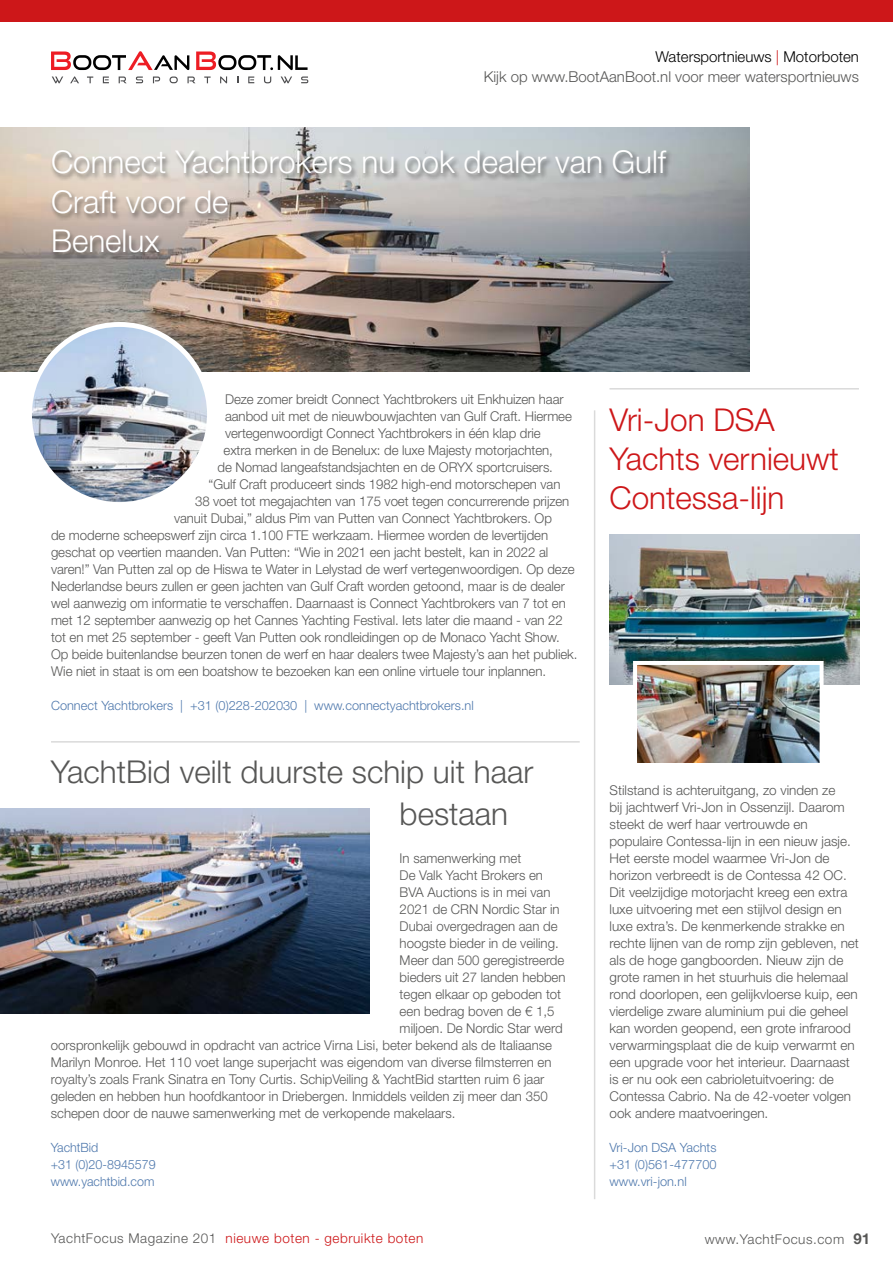
<style>
.page{position:relative;width:893px;height:1263px;background:#fff}
.page>*{position:absolute;margin:0;border:0;box-sizing:border-box;transform-origin:0 0}
.t1{font:300 31.5px/39.5px "Helvetica Neue LT Std";color:#fff}
.t2{font:300 31.5px/42px "Helvetica Neue LT Std";color:#575756}
.t3{font:300 31.5px/39px "Helvetica Neue LT Std";color:#cd1719}
.t4{font:300 15px/20px "Helvetica Neue LT Std";color:#575756;text-align:right}
.t5{font:300 13.5px/17px "Helvetica Neue LT Std";color:#575756}
.t6{font:300 13.5px "Helvetica Neue LT Std";letter-spacing:.04em;color:#cd1719}
.t7{font:300 13.5px "Helvetica Neue LT Std";letter-spacing:.04em;color:#575756}
.t8{font:300 12.75px/17px "Helvetica Neue LT Std";color:#4d77ac}
.s1{color:#000}
.s2{color:#cd1719}
.s3{color:#575756}
.s4{font-weight:700;font-size:15px}
</style>
<div class="page">
<svg style="left:51px;top:51px;width:138px;height:19px"></svg>
<svg style="left:196px;top:51px;width:112px;height:19px"></svg>
<svg style="left:52px;top:77px;width:11px;height:6px"></svg>
<svg style="left:70px;top:76px;width:9px;height:7px"></svg>
<svg style="left:87px;top:77px;width:6px;height:6px"></svg>
<svg style="left:103px;top:77px;width:6px;height:6px"></svg>
<svg style="left:119px;top:77px;width:7px;height:6px"></svg>
<svg style="left:136px;top:77px;width:7px;height:6px"></svg>
<svg style="left:153px;top:77px;width:7px;height:6px"></svg>
<svg style="left:170px;top:77px;width:8px;height:6px"></svg>
<svg style="left:187px;top:77px;width:8px;height:6px"></svg>
<svg style="left:204px;top:77px;width:7px;height:6px"></svg>
<svg style="left:220px;top:76px;width:7px;height:7px"></svg>
<svg style="left:248px;top:77px;width:6px;height:6px"></svg>
<svg style="left:264px;top:77px;width:7px;height:6px"></svg>
<svg style="left:281px;top:77px;width:11px;height:6px"></svg>
<svg style="left:301px;top:77px;width:7px;height:6px"></svg>
<div style="left:0;top:0;width:893px;height:21px;background:#cd1719"></div>
<hr style="left:51px;top:741px;width:529px;height:2px;background:#dadada">
<hr style="left:609px;top:388px;width:250px;height:1px;background:#dadada">
<img style="left:0;top:128px;width:749px;height:243px">
<img style="left:0;top:808px;width:370px;height:206px">
<div style="left:51px;top:149px;width:623px;height:111px;background:#000;opacity:.5"></div>
<img style="left:29px;top:324px;width:181px;height:180px;border-radius:90px">
<div style="left:27px;top:322px;width:185px;height:185px;border:5px solid #fff;border-radius:50%"></div>
<hr style="left:594px;top:410px;width:1px;height:789px;background:#dadada">
<img style="left:610px;top:534px;width:249px;height:150px">
<img style="left:638px;top:666px;width:181px;height:96px">
<div style="left:633px;top:661px;width:191px;height:106px;border:4px solid #fff"></div>
<p class="t4" style="left:484px;top:46px;width:377px"><span class="s1">Watersportnieuws</span> <span class="s2">|</span> <span class="s1">Motorboten<br></span>Kijk op www.BootAanBoot.nl voor meer watersportnieuws</p>
<h1 class="t1" style="left:51px;top:142px;width:617px">Connect Yachtbrokers nu ook dealer van Gulf<br>Craft voor de<br>Benelux</h1>
<p class="t5" style="left:225px;top:390px;width:340px">Deze zomer breidt Connect Yachtbrokers uit Enkhuizen haar</p>
<p class="t5" style="left:225px;top:407px;width:348px">aanbod uit met de nieuwbouwjachten van Gulf Craft. Hiermee</p>
<p class="t5" style="left:225px;top:424px;width:317px">vertegenwoordigt Connect Yachtbrokers in één klap drie</p>
<p class="t5" style="left:224px;top:441px;width:331px">extra merken in de Benelux: de luxe Majesty motorjachten,</p>
<p class="t5" style="left:218px;top:458px;width:337px">de Nomad langeafstandsjachten en de ORYX sportcruisers.</p>
<p class="t5" style="left:209px;top:475px;width:353px">“Gulf Craft produceert sinds 1982 high-end motorschepen van</p>
<p class="t5" style="left:195px;top:492px;width:376px">38 voet tot megajachten van 175 voet tegen concurrerende prijzen</p>
<p class="t5" style="left:174px;top:509px;width:379px">vanuit Dubai,” aldus Pim van Putten van Connect Yachtbrokers. Op</p>
<p class="t5" style="left:51px;top:526px;width:499px">de moderne scheepswerf zijn circa 1.100 FTE werkzaam. Hiermee worden de levertijden</p>
<p class="t5" style="left:51px;top:543px;width:499px">geschat op veertien maanden. Van Putten: “Wie in 2021 een jacht bestelt, kan in 2022 al</p>
<p class="t5" style="left:51px;top:560px;width:525px">varen!” Van Putten zal op de Hiswa te Water in Lelystad de werf vertegenwoordigen. Op deze</p>
<p class="t5" style="left:51px;top:577px;width:515px">Nederlandse beurs zullen er geen jachten van Gulf Craft worden getoond, maar is de dealer</p>
<p class="t5" style="left:51px;top:594px;width:516px">wel aanwezig om informatie te verschaffen. Daarnaast is Connect Yachtbrokers van 7 tot en</p>
<p class="t5" style="left:51px;top:612px;width:513px">met 12 september aanwezig op het Cannes Yachting Festival. Iets later die maand - van 22</p>
<p class="t5" style="left:51px;top:629px;width:510px">tot en met 25 september - geeft Van Putten ook rondleidingen op de Monaco Yacht Show.</p>
<p class="t5" style="left:51px;top:646px;width:528px">Op beide buitenlandse beurzen tonen de werf en haar dealers twee Majesty’s aan het publiek.</p>
<p class="t5" style="left:51px;top:663px;width:496px">Wie niet in staat is om een boatshow te bezoeken kan een online virtuele tour inplannen.</p>
<p class="t8" style="left:51px;top:697px;width:424px">Connect Yachtbrokers | +31 (0)228-202030 | www.connectyachtbrokers.nl</p>
<h1 class="t2" style="left:400px;top:750px;width:135px;text-indent:-349px">YachtBid veilt duurste schip uit haar bestaan</h1>
<p class="t5" style="left:400px;top:850px;width:123px">In samenwerking met</p>
<p class="t5" style="left:400px;top:867px;width:145px">De Valk Yacht Brokers en</p>
<p class="t5" style="left:400px;top:884px;width:152px">BVA Auctions is in mei van</p>
<p class="t5" style="left:400px;top:901px;width:162px">2021 de CRN Nordic Star in</p>
<p class="t5" style="left:400px;top:918px;width:160px">Dubai overgedragen aan de</p>
<p class="t5" style="left:400px;top:935px;width:161px">hoogste bieder in de veiling.</p>
<p class="t5" style="left:400px;top:952px;width:166px">Meer dan 500 geregistreerde</p>
<p class="t5" style="left:400px;top:969px;width:167px">bieders uit 27 landen hebben</p>
<p class="t5" style="left:400px;top:986px;width:163px">tegen elkaar op geboden tot</p>
<p class="t5" style="left:400px;top:1003px;width:156px">een bedrag boven de € 1,5</p>
<p class="t5" style="left:400px;top:1020px;width:164px">miljoen. De Nordic Star werd</p>
<p class="t5" style="left:51px;top:1037px;width:503px">oorspronkelijk gebouwd in opdracht van actrice Virna Lisi, beter bekend als de Italiaanse</p>
<p class="t5" style="left:51px;top:1054px;width:502px">Marilyn Monroe. Het 110 voet lange superjacht was eigendom van diverse filmsterren en</p>
<p class="t5" style="left:51px;top:1071px;width:495px">royalty’s zoals Frank Sinatra en Tony Curtis. SchipVeiling &amp; YachtBid startten ruim 6 jaar</p>
<p class="t5" style="left:51px;top:1088px;width:498px">geleden en hebben hun hoofdkantoor in Driebergen. Inmiddels veilden zij meer dan 350</p>
<p class="t5" style="left:51px;top:1105px;width:406px">schepen door de nauwe samenwerking met de verkopende makelaars.</p>
<p class="t8" style="left:51px;top:1139px;width:106px">YachtBid<br>+31 (0)20-8945579 www.yachtbid.com</p>
<h1 class="t3" style="left:609px;top:400px;width:231px">Vri-Jon DSA<br>Yachts vernieuwt<br>Contessa-lijn</h1>
<p class="t5" style="left:609px;top:782px;width:251px">Stilstand is achteruitgang, zo vinden ze<br>bij jachtwerf Vri-Jon in Ossenzijl. Daarom steekt de werf haar vertrouwde en populaire Contessa-lijn in een nieuw jasje.<br>Het eerste model waarmee Vri-Jon de horizon verbreedt is de Contessa 42 OC.<br>Dit veelzijdige motorjacht kreeg een extra luxe uitvoering met een stijlvol design en luxe extra’s. De kenmerkende strakke en rechte lijnen van de romp zijn gebleven, net als de hoge gangboorden. Nieuw zijn de grote ramen in het stuurhuis die helemaal rond doorlopen, een gelijkvloerse kuip, een vierdelige zware aluminium pui die geheel kan worden geopend, een grote infrarood verwarmingsplaat die de kuip verwarmt en een upgrade voor het interieur. Daarnaast is er nu ook een cabrioletuitvoering: de Contessa Cabrio. Na de 42-voeter volgen ook andere maatvoeringen.</p>
<p class="t8" style="left:609px;top:1139px;width:109px;text-align:justify">Vri-Jon DSA Yachts +31 (0)561-477700 www.vri-jon.nl</p>
<p class="t6" style="left:51px;top:1229px;width:374px"><span class="s3">YachtFocus Magazine 201</span> nieuwe boten - gebruikte boten</p>
<p class="t7" style="left:705px;top:1231px;width:167px">www.YachtFocus.com <span class="s4">91</span></p>
</div>
